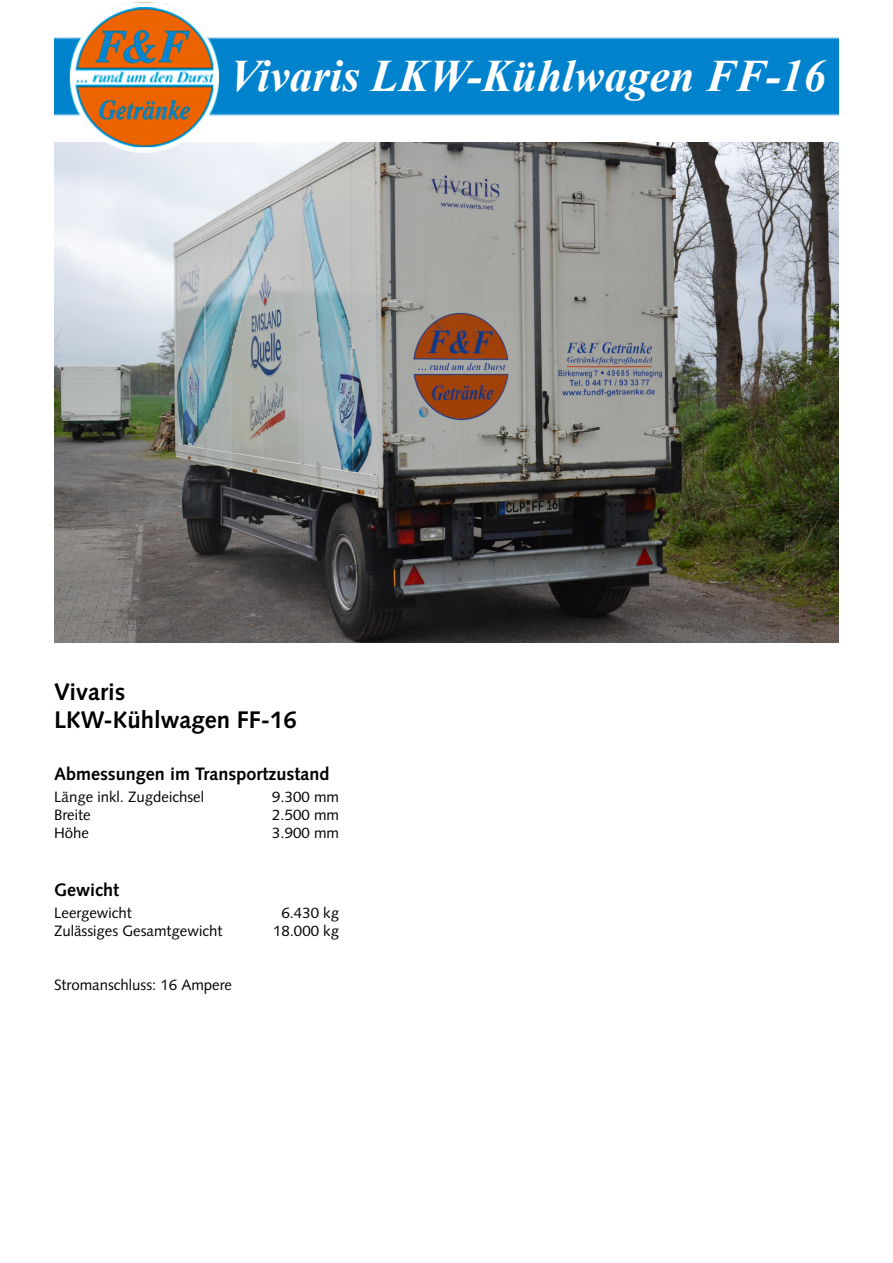
<style>
.page{position:relative;width:893px;height:1263px;background:#fff}
.page>*{position:absolute;margin:0;border:0;box-sizing:border-box;transform-origin:0 0}
.t1{font:italic 700 45px "Times New Roman";color:#fff}
.t2{font:700 24px/28.8px "Syntax";color:#000}
.t3{font:700 18px "Syntax";color:#000}
.t4{font:15px "Syntax";color:#000}
</style>
<div class="page">
<img style="left:54px;top:160px;width:785px;height:482px">
<img style="left:54px;top:2px;width:785px;height:158px">
<h1 class="t1" style="left:230px;top:45px;width:597px">Vivaris LKW-Kühlwagen FF-16</h1>
<h2 class="t2" style="left:54px;top:677px;width:244px">Vivaris<br>LKW-Kühlwagen FF-16</h2>
<p class="t3" style="left:54px;top:764px;width:277px">Abmessungen im Transportzustand</p>
<p class="t4" style="left:54px;top:788px;width:152px">Länge inkl. Zugdeichsel</p>
<p class="t4" style="left:272px;top:788px;width:68px">9.300 mm</p>
<p class="t4" style="left:54px;top:806px;width:38px">Breite</p>
<p class="t4" style="left:272px;top:806px;width:68px">2.500 mm</p>
<p class="t4" style="left:54px;top:824px;width:37px">Höhe</p>
<p class="t4" style="left:272px;top:824px;width:68px">3.900 mm</p>
<p class="t3" style="left:54px;top:879px;width:66px">Gewicht</p>
<p class="t4" style="left:54px;top:904px;width:79px">Leergewicht</p>
<p class="t4" style="left:281px;top:904px;width:59px">6.430 kg</p>
<p class="t4" style="left:54px;top:922px;width:170px">Zulässiges Gesamtgewicht</p>
<p class="t4" style="left:273px;top:922px;width:67px">18.000 kg</p>
<p class="t4" style="left:54px;top:976px;width:180px">Stromanschluss: 16 Ampere</p>
</div>
